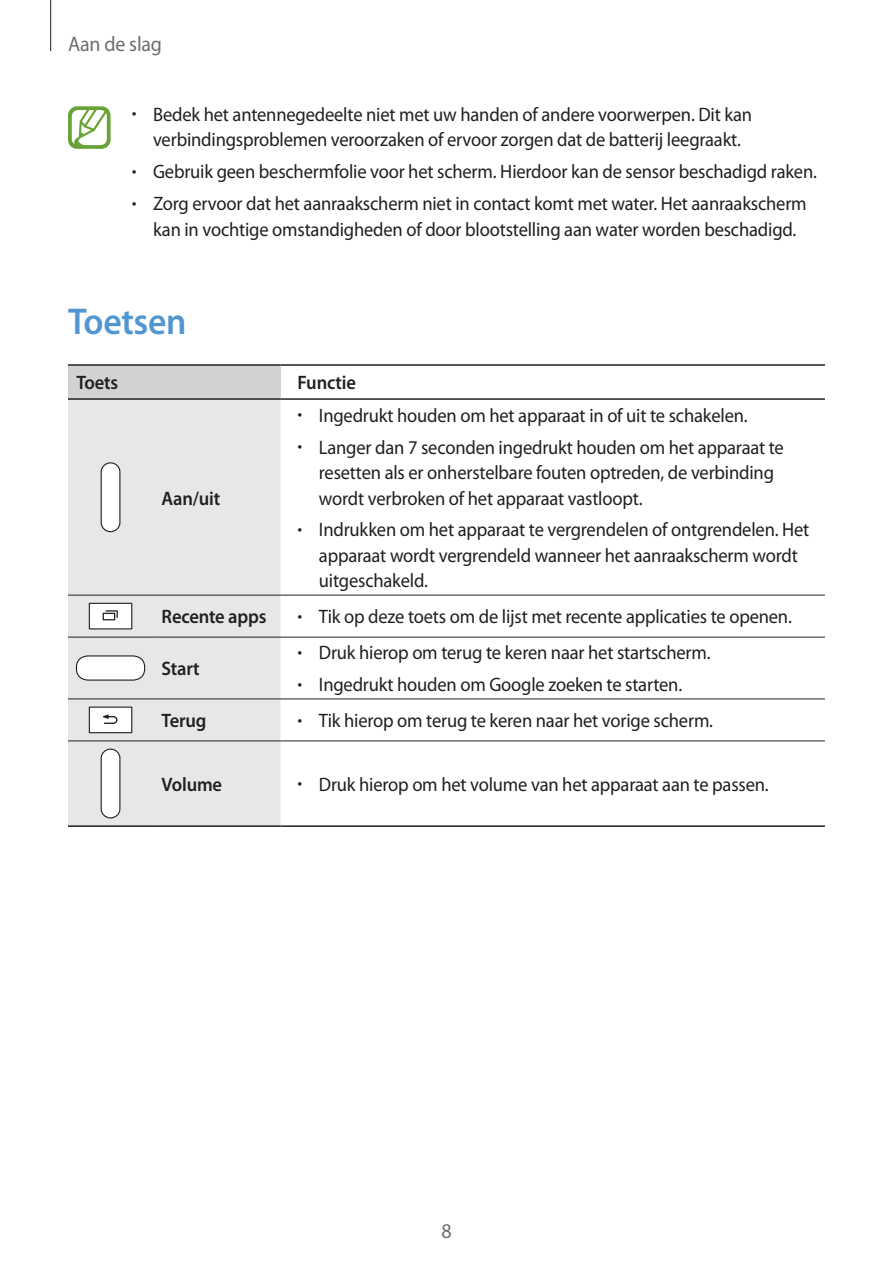
<style>
.page{position:relative;width:893px;height:1263px;background:#fff}
.page>*{position:absolute;margin:0;border:0;box-sizing:border-box;transform-origin:0 0}
.t1{font:600 37.5px "Myriad Pro";letter-spacing:-.01em;color:#5296d1;scale:.95 1}
.t2{font:21px "Myriad Pro";letter-spacing:-.01em;color:#6c6d70;scale:.95 1}
.t3{font:19.5px/25.5px "Myriad Pro";letter-spacing:-.01em;color:#231f20;text-align:center;scale:.95 1}
.t4{font:600 19.5px "Myriad Pro";letter-spacing:-.01em;color:#231f20;scale:.95 1}
.s1{font-weight:300}
</style>
<div class="page">
<hr style="left:50px;top:0;width:1px;height:51px;background:#231f20">
<svg style="left:68px;top:106px;width:43px;height:43px"></svg>
<div style="left:68px;top:365px;width:213px;height:34px;background:#d1d2d4"></div>
<div style="left:68px;top:400px;width:213px;height:425px;background:#e6e7e9"></div>
<hr style="left:68px;top:637px;width:85px;height:1px;background:#231f20">
<hr style="left:153px;top:637px;width:128px;height:1px;background:#231f20">
<hr style="left:68px;top:698px;width:85px;height:1px;background:#231f20">
<hr style="left:153px;top:595px;width:128px;height:1px;background:#231f20">
<hr style="left:68px;top:595px;width:85px;height:1px;background:#231f20">
<hr style="left:153px;top:698px;width:128px;height:1px;background:#231f20">
<hr style="left:281px;top:595px;width:544px;height:1px;background:#231f20">
<hr style="left:281px;top:637px;width:544px;height:1px;background:#231f20">
<hr style="left:281px;top:698px;width:544px;height:1px;background:#231f20">
<hr style="left:68px;top:740px;width:85px;height:1px;background:#231f20">
<hr style="left:281px;top:740px;width:544px;height:1px;background:#231f20">
<hr style="left:68px;top:825px;width:85px;height:2px;background:#231f20">
<hr style="left:281px;top:825px;width:544px;height:2px;background:#231f20">
<hr style="left:68px;top:364px;width:85px;height:2px;background:#231f20">
<hr style="left:153px;top:364px;width:128px;height:2px;background:#231f20">
<hr style="left:68px;top:398px;width:85px;height:2px;background:#231f20">
<hr style="left:153px;top:398px;width:128px;height:2px;background:#231f20">
<hr style="left:281px;top:364px;width:544px;height:2px;background:#231f20">
<hr style="left:281px;top:398px;width:544px;height:2px;background:#231f20">
<hr style="left:153px;top:740px;width:128px;height:1px;background:#231f20">
<hr style="left:153px;top:825px;width:128px;height:2px;background:#231f20">
<div style="left:101px;top:463px;width:19px;height:69px;background:#fff;border-radius:9px"></div>
<div style="left:101px;top:462px;width:19px;height:70px;border:1px solid #231f20;border-radius:9px"></div>
<div style="left:89px;top:603px;width:43px;height:26px;background:#fff"></div>
<div style="left:89px;top:603px;width:43px;height:26px;border:1px solid #231f20"></div>
<svg style="left:103px;top:610px;width:15px;height:10px"></svg>
<div style="left:76px;top:656px;width:69px;height:24px;background:#fff;border-radius:11px"></div>
<div style="left:76px;top:655px;width:69px;height:26px;border:1px solid #231f20;border-radius:11px"></div>
<div style="left:89px;top:707px;width:43px;height:26px;background:#fff"></div>
<div style="left:89px;top:706px;width:43px;height:27px;border:1px solid #231f20"></div>
<svg style="left:103px;top:714px;width:15px;height:10px"></svg>
<div style="left:101px;top:749px;width:19px;height:69px;background:#fff;border-radius:9px"></div>
<div style="left:101px;top:748px;width:19px;height:70px;border:1px solid #231f20;border-radius:9px"></div>
<p class="t2" style="left:68px;top:31px;width:101px">Aan de slag</p>
<p class="t3" style="left:132px;top:101px;width:655px"><span class="s1">•</span> Bedek het antennegedeelte niet met uw handen of andere voorwerpen. Dit kan verbindingsproblemen veroorzaken of ervoor zorgen dat de batterij leegraakt.</p>
<p class="t3" style="left:132px;top:159px;width:723px"><span class="s1">•</span> Gebruik geen beschermfolie voor het scherm. Hierdoor kan de sensor beschadigd raken.</p>
<p class="t3" style="left:132px;top:191px;width:712px"><span class="s1">•</span> Zorg ervoor dat het aanraakscherm niet in contact komt met water. Het aanraakscherm kan in vochtige omstandigheden of door blootstelling aan water worden beschadigd.</p>
<h1 class="t1" style="left:68px;top:298px;width:126px">Toetsen</h1>
<p class="t4" style="left:77px;top:370px;width:45px">Toets</p>
<p class="t4" style="left:298px;top:370px;width:63px">Functie</p>
<p class="t4" style="left:162px;top:486px;width:63px">Aan/uit</p>
<p class="t3" style="left:298px;top:402px;width:475px"><span class="s1">•</span> Ingedrukt houden om het apparaat in of uit te schakelen.</p>
<p class="t3" style="left:319px;top:434px;width:491px;text-align:left;text-indent:-21px"><span class="s1">•</span> Langer dan 7 seconden ingedrukt houden om het apparaat te resetten als er onherstelbare fouten optreden, de verbinding wordt verbroken of het apparaat vastloopt.</p>
<p class="t3" style="left:319px;top:517px;width:518px;text-align:left;text-indent:-21px"><span class="s1">•</span> Indrukken om het apparaat te vergrendelen of ontgrendelen. Het apparaat wordt vergrendeld wanneer het aanraakscherm wordt uitgeschakeld.</p>
<p class="t4" style="left:162px;top:604px;width:112px">Recente apps</p>
<p class="t3" style="left:298px;top:604px;width:522px"><span class="s1">•</span> Tik op deze toets om de lijst met recente applicaties te openen.</p>
<p class="t4" style="left:162px;top:656px;width:42px">Start</p>
<p class="t3" style="left:298px;top:640px;width:436px"><span class="s1">•</span> Druk hierop om terug te keren naar het startscherm.</p>
<p class="t3" style="left:298px;top:672px;width:406px"><span class="s1">•</span> Ingedrukt houden om Google zoeken te starten.</p>
<p class="t4" style="left:162px;top:708px;width:49px">Terug</p>
<p class="t3" style="left:298px;top:708px;width:439px"><span class="s1">•</span> Tik hierop om terug te keren naar het vorige scherm.</p>
<p class="t4" style="left:162px;top:772px;width:65px">Volume</p>
<p class="t3" style="left:298px;top:771px;width:497px"><span class="s1">•</span> Druk hierop om het volume van het apparaat aan te passen.</p>
<p class="t2" style="left:441px;top:1218px;width:12px">8</p>
</div>
